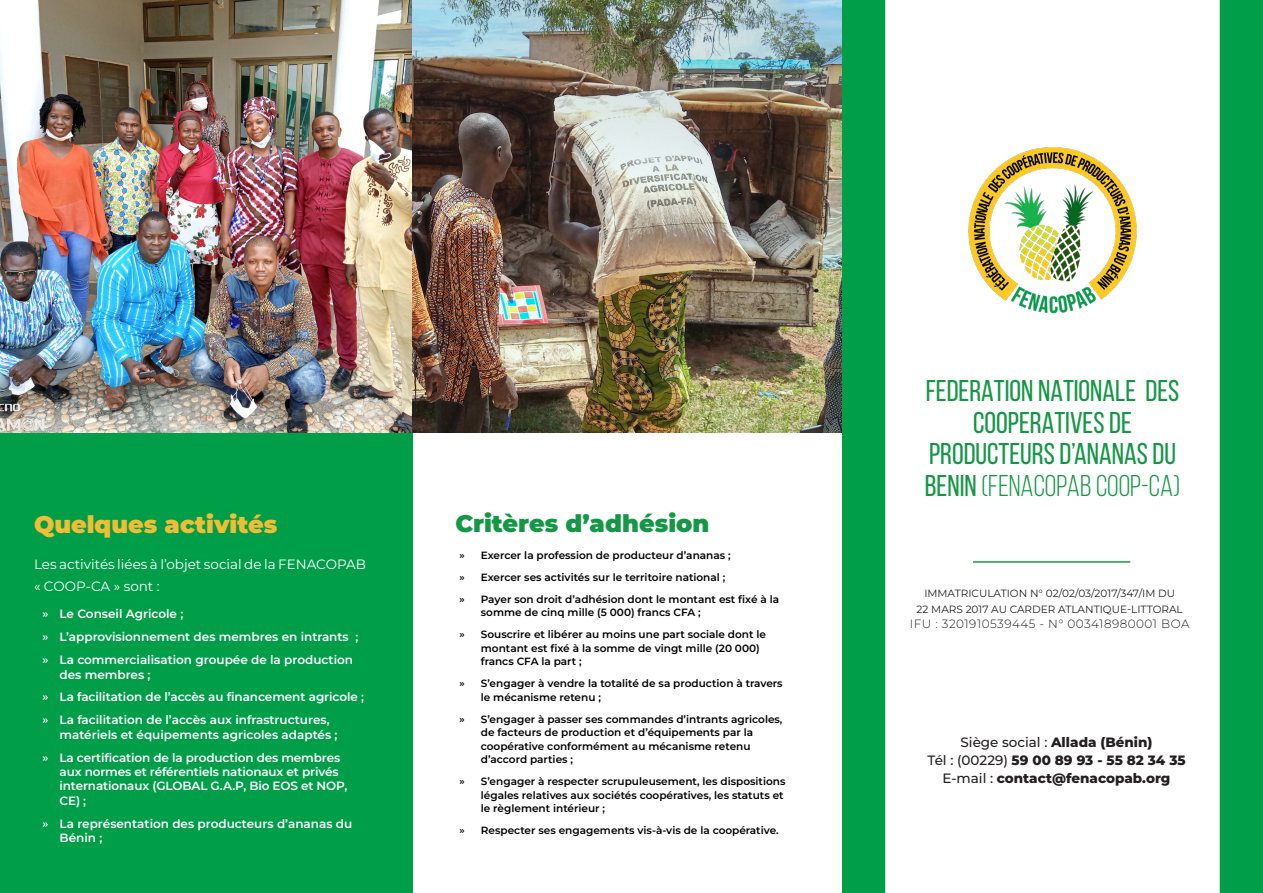
<style>
.page{position:relative;width:1263px;height:893px;background:#fff}
.page>*{position:absolute;margin:0;border:0;box-sizing:border-box;transform-origin:0 0}
.page_1{font:30px/31.5px "Bebas Neue";color:#169747;text-align:center}
.Titre{font:900 24px "Montserrat";color:#169747}
.Titre-2{font:900 24px "Montserrat";color:#f0bd35}
.t1{font:800 13.5px "Montserrat";color:#231f20}
.t2{font:13.5px/22.5px "Montserrat";color:#fff}
.t3{font:600 12px/14.4px "Montserrat";color:#fff}
.t4{font:300 12px "Montserrat";letter-spacing:.04em;color:#231f20}
.t5{font:600 10.5px/13.5px "Montserrat";color:#000}
.t6{font:10.5px/16.2px "Montserrat";color:#231f20;text-align:center}
.s1{font-style:inherit}
.s2{font-weight:500}
</style>
<div class="page">
<img style="left:0;top:0;width:413px;height:434px">
<img style="left:413px;top:0;width:430px;height:434px">
<div style="left:0;top:434px;width:413px;height:459px;background:#009e49"></div>
<div style="left:843px;top:0;width:420px;height:893px;background:#009e49"></div>
<div style="left:885px;top:0;width:335px;height:893px;background:#fff"></div>
<div style="left:940px;top:336px;width:223px;height:215px;background:#fff;border-radius:18px"></div>
<img style="left:945px;top:121px;width:215px;height:215px">
<hr style="left:973px;top:561px;width:157px;height:2px;background:#169747">
<p class="Titre-2" style="left:34px;top:509px;width:245px">Quelques activités</p>
<p class="t2" style="left:34px;top:552px;width:333px">Les activités liées à l’objet social de la FENACOPAB « COOP-CA » sont :</p>
<p class="t3" style="left:43px;top:607px;width:142px">٠ Le Conseil Agricole ;</p>
<p class="t3" style="left:43px;top:629px;width:317px">٠ L’approvisionnement des membres en intrants ;</p>
<p class="t3" style="left:60px;top:652px;width:295px;text-indent:-17px">٠ La commercialisation groupée de la production des membres ;</p>
<p class="t3" style="left:43px;top:690px;width:323px">٠ La facilitation de l’accès au financement agricole ;</p>
<p class="t3" style="left:60px;top:713px;width:279px;text-indent:-17px">٠ La facilitation de l’accès aux infrastructures, matériels et équipements agricoles adaptés ;</p>
<p class="t3" style="left:60px;top:750px;width:289px;text-indent:-17px">٠ La certification de la production des membres aux normes et référentiels nationaux et privés internationaux (GLOBAL G.A.P, Bio EOS et NOP, CE) ;</p>
<p class="t3" style="left:60px;top:816px;width:294px;text-indent:-17px">٠ La représentation des producteurs d’ananas du<br>Bénin ;</p>
<p class="Titre" style="left:455px;top:508px;width:255px">Critères d’adhésion</p>
<p class="t5" style="left:460px;top:548px;width:7px">٠</p>
<p class="t5" style="left:481px;top:548px;width:251px">Exercer la profession de producteur d’ananas ;</p>
<p class="t5" style="left:460px;top:570px;width:7px">٠</p>
<p class="t5" style="left:481px;top:570px;width:246px">Exercer ses activités sur le territoire national ;</p>
<p class="t5" style="left:460px;top:592px;width:7px">٠</p>
<p class="t5" style="left:481px;top:592px;width:300px">Payer son droit d’adhésion dont le montant est fixé à la somme de cinq mille (5 000) francs CFA ;</p>
<p class="t5" style="left:460px;top:627px;width:7px">٠</p>
<p class="t5" style="left:481px;top:627px;width:287px">Souscrire et libérer au moins une part sociale dont le montant est fixé à la somme de vingt mille (20 000) francs CFA la part ;</p>
<p class="t5" style="left:460px;top:676px;width:7px">٠</p>
<p class="t5" style="left:481px;top:676px;width:303px">S’engager à vendre la totalité de sa production à travers le mécanisme retenu ;</p>
<p class="t5" style="left:460px;top:712px;width:7px">٠</p>
<p class="t5" style="left:481px;top:712px;width:303px">S’engager à passer ses commandes d’intrants agricoles, de facteurs de production et d’équipements par la coopérative conformément au mécanisme retenu d’accord parties ;</p>
<p class="t5" style="left:460px;top:774px;width:7px">٠</p>
<p class="t5" style="left:481px;top:774px;width:306px">S’engager à respecter scrupuleusement, les dispositions légales relatives aux sociétés coopératives, les statuts et le règlement intérieur ;</p>
<p class="t5" style="left:460px;top:823px;width:7px">٠</p>
<p class="t5" style="left:481px;top:823px;width:299px">Respecter ses engagements vis-à-vis de la coopérative.</p>
<p class="page_1" style="left:925px;top:375px;width:257px">FEDERATION NATIONALE DES<br>COOPERATIVES DE<br>PRODUCTEURS D’ANANAS DU<br>BENIN <span class="s1">(FENACOPAB COOP-CA)</span></p>
<p class="t6" style="left:917px;top:585px;width:268px">IMMATRICULATION N° 02/02/03/2017/347/IM DU<br>22 MARS 2017 AU CARDER ATLANTIQUE-LITTORAL</p>
<p class="t4" style="left:910px;top:615px;width:281px">IFU : 3201910539445 - N° 003418980001 BOA</p>
<p class="t1" style="left:960px;top:733px;width:193px"><span class="s2">Siège social :</span> Allada (Bénin)</p>
<p class="t1" style="left:927px;top:751px;width:260px"><span class="s2">Tél : (00229)</span> 59 00 89 93 - 55 82 34 35</p>
<p class="t1" style="left:943px;top:769px;width:229px"><span class="s2">E-mail :</span> contact@fenacopab.org</p>
</div>
